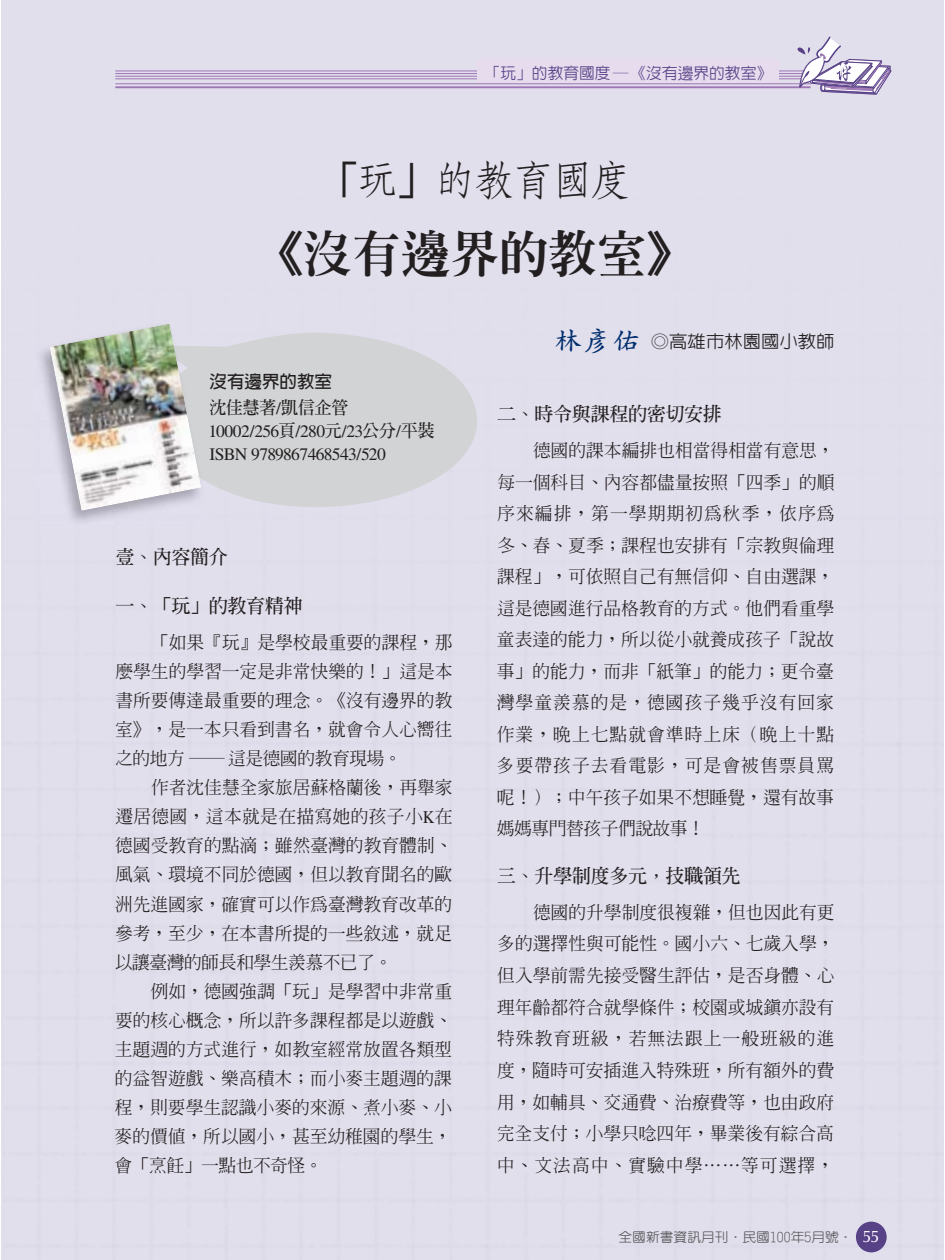
<style>
.page{position:relative;width:945px;height:1260px;background:#fff}
.page>*{position:absolute;margin:0;border:0;box-sizing:border-box;transform-origin:0 0}
.t1{font:49px "AR Ming B5 Heavy E Ten B5 H";color:#231f20}
.t2{font:42px "AR Fang Song B5 Medium E Ten B5 H";letter-spacing:-.075em;color:#231f20}
.t3{font:19.25px "AR Ming B5 Bold E Ten B5 H";letter-spacing:-.03em;color:#231f20}
.t4{font:17.85px/29.1px "AR Ming B5 HK Medium E Ten B5 H";letter-spacing:-.005em;color:#231f20;text-align:justify}
.t5{font:17.5px/22.8px "Times";letter-spacing:-.04em;color:#231f20}
.t6{font:17.5px "AR New Hei B5 HK Medium E Ten B5 H";color:#231f20;scale:1.05 1}
.t7{font:17.5px "AR Ming B5 Bold E Ten B5 H";letter-spacing:-.045em;color:#231f20}
.t8{font:17.5px "AR New Hei B5 Bold E Ten B5 H";color:#231f20}
.t9{font:15.75px "AR New Hei B5 Medium E Ten B5 H";color:#574187}
.t10{font:13.12px "AR Yuan B5 Medium E Ten B5 H";color:#58595b;scale:1.05 1}
.s1{font-family:"Times"}
.s2{font-family:"AR Ming B5 Bold E Ten B5 H"}
.s3{font-family:"AR Kai B5 HK Bold E Ten B5 H";font-size:26.25px;color:#002e6e}
.s4{font-family:"CG Omega";font-size:16.62px;color:#fff}
</style>
<div class="page">
<div style="left:1px;top:0;width:943px;height:1260px;background:#e2dfed"></div>
<hr style="left:115px;top:71px;width:696px;height:1px;background:#9e76b4">
<hr style="left:115px;top:73px;width:696px;height:1px;background:#9e76b4">
<hr style="left:115px;top:76px;width:696px;height:1px;background:#9e76b4">
<hr style="left:115px;top:79px;width:696px;height:1px;background:#9e76b4">
<hr style="left:115px;top:83px;width:696px;height:1px;background:#9e76b4">
<hr style="left:115px;top:86px;width:696px;height:2px;background:#9e76b4">
<svg style="left:797px;top:35px;width:96px;height:60px"></svg>
<div style="left:477px;top:60px;width:301px;height:23px;background:#e6dced"></div>
<svg style="left:204px;top:333px;width:273px;height:174px;background:#d3d4d7"></svg>
<img style="left:34px;top:320px;width:170px;height:205px">
<img style="left:201px;top:346px;width:3px;height:134px">
<img style="left:50px;top:324px;width:151px;height:187px">
<p class="t9" style="left:485px;top:67px;width:289px">「玩」的教育國度─《沒有邊界的教室》</p>
<h2 class="t2" style="left:318px;top:164px;width:315px">「玩」的教育國度</h2>
<h1 class="t1" style="left:254px;top:235px;width:443px">《沒有邊界的教室》</h1>
<p class="t8" style="left:210px;top:375px;width:124px">沒有邊界的教室</p>
<p class="t7" style="left:209px;top:401px;width:141px">沈佳慧著<span class="s1">/</span>凱信企管</p>
<p class="t5" style="left:209px;top:422px;width:228px">10002/256<span class="s2">頁</span>/280<span class="s2">元</span>/23<span class="s2">公分</span>/<span class="s2">平裝<br></span>ISBN 9789867468543/520</p>
<p class="t3" style="left:115px;top:549px;width:114px">壹、內容簡介</p>
<p class="t3" style="left:115px;top:599px;width:189px">一、「玩」的教育精神</p>
<p class="t4" style="left:115px;top:630px;width:339px;text-indent:36px">「如果『玩』是學校最重要的課程，那麼學生的學習一定是非常快樂的！」這是本書所要傳達最重要的理念。《沒有邊界的教室》，是一本只看到書名，就會令人心嚮往之的地方 ─這是德國的教育現場。</p>
<p class="t4" style="left:115px;top:776px;width:339px;text-indent:36px">作者沈佳慧全家旅居蘇格蘭後，再舉家遷居德國，這本就是在描寫她的孩子小<span class="s1">K</span>在德國受教育的點滴；雖然臺灣的教育體制、風氣、環境不同於德國，但以教育聞名的歐洲先進國家，確實可以作為臺灣教育改革的參考，至少，在本書所提的一些敘述，就足以讓臺灣的師長和學生羨慕不已了。</p>
<p class="t4" style="left:114px;top:979px;width:339px;text-indent:36px">例如，德國強調「玩」是學習中非常重要的核心概念，所以許多課程都是以遊戲、主題週的方式進行，如教室經常放置各類型的益智遊戲、樂高積木；而小麥主題週的課程，則要學生認識小麥的來源、煮小麥、小麥的價值，所以國小，甚至幼稚園的學生，會「烹飪」一點也不奇怪。</p>
<p class="t6" style="left:555px;top:335px;width:268px"><span class="s3">林彥佑</span> ◎高雄市林園國小教師</p>
<p class="t3" style="left:497px;top:407px;width:226px">二、時令與課程的密切安排</p>
<p class="t4" style="left:497px;top:437px;width:339px;line-height:31.5px;text-indent:36px">德國的課本編排也相當得相當有意思，每一個科目、內容都儘量按照「四季」的順序來編排，第一學期期初為秋季，依序為冬、春、夏季；課程也安排有「宗教與倫理課程」，可依照自己有無信仰、自由選課，這是德國進行品格教育的方式。他們看重學童表達的能力，所以從小就養成孩子「說故事」的能力，而非「紙筆」的能力；更令臺灣學童羨慕的是，德國孩子幾乎沒有回家作業，晚上七點就會準時上床（晚上十點多要帶孩子去看電影，可是會被售票員罵呢！）；中午孩子如果不想睡覺，還有故事媽媽專門替孩子們說故事！</p>
<p class="t3" style="left:497px;top:868px;width:245px">三、升學制度多元，技職領先</p>
<p class="t4" style="left:497px;top:898px;width:339px;line-height:31.7px;text-indent:36px">德國的升學制度很複雜，但也因此有更多的選擇性與可能性。國小六、七歲入學，但入學前需先接受醫生評估，是否身體、心理年齡都符合就學條件；校園或城鎮亦設有特殊教育班級，若無法跟上一般班級的進度，隨時可安插進入特殊班，所有額外的費用，如輔具、交通費、治療費等，也由政府完全支付；小學只唸四年，畢業後有綜合高中、文法高中、實驗中學⋯⋯等可選擇，</p>
<p class="t10" style="left:618px;top:1232px;width:250px">全國新書資訊月刊．民國100年5月號． <span class="s4">55</span></p>
</div>
